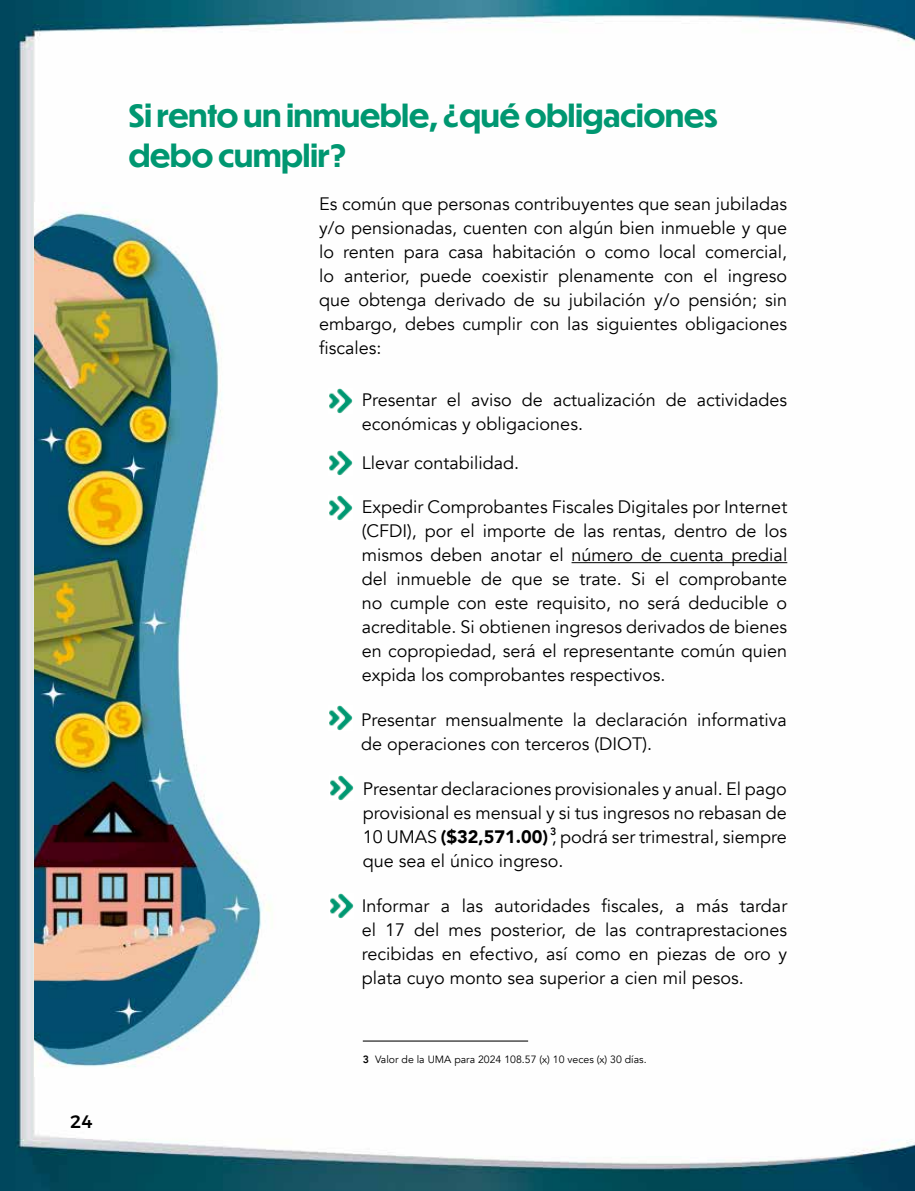
<style>
.page{position:relative;width:915px;height:1191px;background:#fff}
.page>*{position:absolute;margin:0;border:0;box-sizing:border-box;transform-origin:0 0}
.t1{font:700 30px/40.5px "Dunbar Tall";color:#009771}
.t2{font:18px/24px "Avenir";color:#000;text-align:justify}
.t3{font:500 18px "Montserrat";color:#000}
.t4{font:10.5px "Avenir";color:#000}
.t5{font:800 10.5px "Avenir";color:#000}
.s1{font-weight:900}
.s2{font-weight:800}
</style>
<div class="page">
<img style="left:0;top:0;width:914px;height:1191px">
<img style="left:328px;top:388px;width:24px;height:25px">
<img style="left:328px;top:450px;width:24px;height:25px">
<img style="left:328px;top:495px;width:24px;height:25px">
<img style="left:34px;top:202px;width:259px;height:874px">
<img style="left:330px;top:776px;width:23px;height:25px">
<img style="left:330px;top:894px;width:23px;height:24px">
<hr style="left:362px;top:1040px;width:166px;height:1px;background:#000">
<img style="left:328px;top:706px;width:24px;height:25px">
<hr style="left:571px;top:562px;width:216px;height:1px;background:#000">
<p class="t3" style="left:70px;top:1107px;width:24px">24</p>
<h1 class="t1" style="left:129px;top:96px;width:590px">Si rento un inmueble, ¿qué obligaciones debo cumplir?</h1>
<p class="t2" style="left:319px;top:192px;width:469px">Es común que personas contribuyentes que sean jubiladas y/o pensionadas, cuenten con algún bien inmueble y que lo renten para casa habitación o como local comercial, lo anterior, puede coexistir plenamente con el ingreso que obtenga derivado de su jubilación y/o pensión; sin embargo, debes cumplir con las siguientes obligaciones fiscales:</p>
<p class="t2" style="left:361px;top:388px;width:427px">Presentar el aviso de actualización de actividades económicas y obligaciones.</p>
<p class="t2" style="left:361px;top:451px;width:159px">Llevar contabilidad.</p>
<p class="t2" style="left:361px;top:495px;width:427px">Expedir Comprobantes Fiscales Digitales por Internet (CFDI), por el importe de las rentas, dentro de los mismos deben anotar el número de cuenta predial del inmueble de que se trate. Si el comprobante no cumple con este requisito, no será deducible o acreditable. Si obtienen ingresos derivados de bienes en copropiedad, será el representante común quien expida los comprobantes respectivos.</p>
<p class="t2" style="left:361px;top:708px;width:427px">Presentar mensualmente la declaración informativa de operaciones con terceros (DIOT).</p>
<p class="t2" style="left:362px;top:776px;width:425px">Presentar declaraciones provisionales y anual. El pago provisional es mensual y si tus ingresos no rebasan de 10 UMAS <span class="s1">($32,571.00)</span> , podrá ser trimestral, siempre que sea el único ingreso.</p>
<p class="t2" style="left:361px;top:893px;width:427px">Informar a las autoridades fiscales, a más tardar el 17 del mes posterior, de las contraprestaciones recibidas en efectivo, así como en piezas de oro y plata cuyo monto sea superior a cien mil pesos.</p>
<p class="t5" style="left:550px;top:822px;width:8px">3</p>
<p class="t4" style="left:362px;top:1053px;width:285px"><span class="s2">3</span> Valor de la UMA para 2024 108.57 (x) 10 veces (x) 30 días.</p>
</div>
